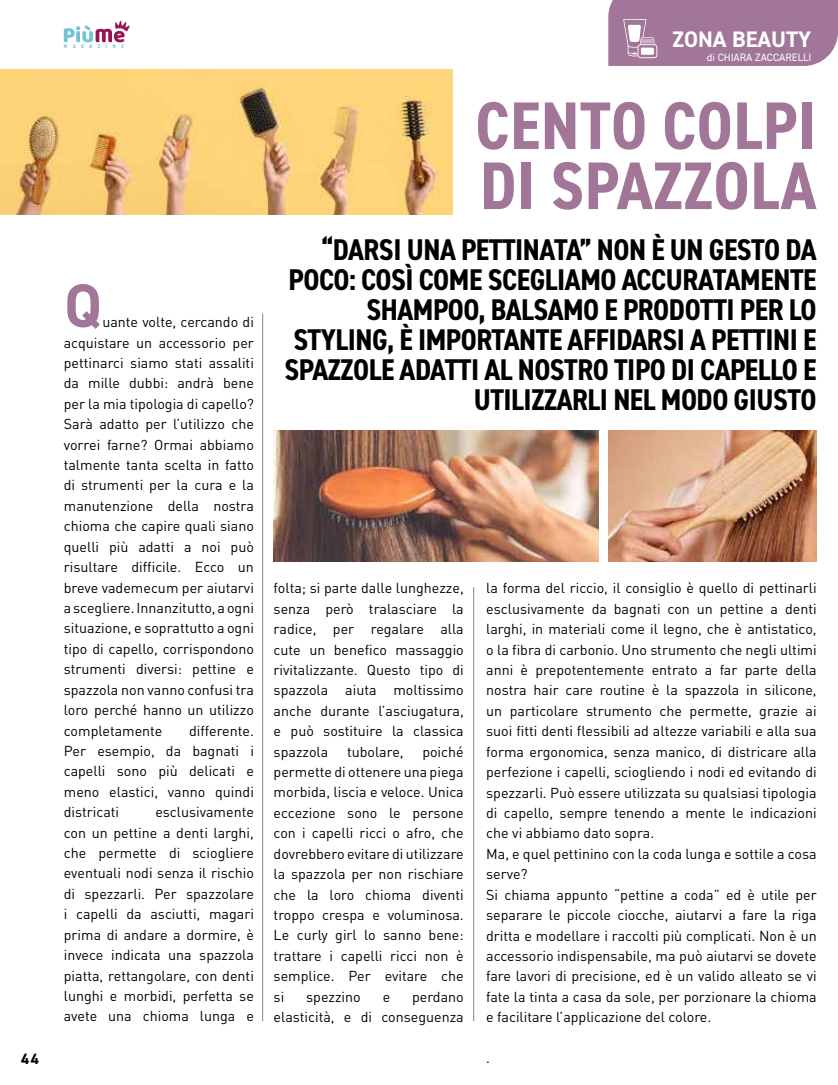
<style>
.page{position:relative;width:838px;height:1085px;background:#fff}
.page>*{position:absolute;margin:0;border:0;box-sizing:border-box;transform-origin:0 0}
.t1{font:700 condensed 67.5px/60px "DIN2014";letter-spacing:.01em;color:#a17698}
.t2{font:700 60px "DIN Pro";color:#a17698}
.t3{font:700 condensed 30px/30px "DIN2014";letter-spacing:-.015em;color:#000;text-align:right}
.t4{font:700 22.5px "DIN2014";color:#fff}
.t5{font:700 15px "DIN2014";color:#000}
.t6{font:14.25px/20.4px "DIN Pro";color:#000;text-align:justify}
.t7{font:10.65px "DIN2014";color:#fff}
.t8{font:700 condensed 5.25px "DIN2014";letter-spacing:1.085em;color:#71c2d5}
</style>
<div class="page">
<svg style="left:64px;top:21px;width:66px;height:21px"></svg>
<img style="left:274px;top:430px;width:324px;height:131px">
<img style="left:608px;top:430px;width:208px;height:131px">
<img style="left:0;top:69px;width:452px;height:146px">
<hr style="left:262px;top:313px;width:1px;height:707px;background:#a17698">
<hr style="left:473px;top:587px;width:1px;height:433px;background:#a17698">
<svg style="left:608px;top:0;width:230px;height:66px;background:#a57c9d"></svg>
<hr style="left:837px;top:908px;width:1px;height:176px;background:#e12249">
<p class="t5" style="left:21px;top:1048px;width:19px">44</p>
<p class="t8" style="left:64px;top:43px;width:62px">MAGAZINE</p>
<h2 class="t2" style="left:64px;top:255px;width:40px">Q</h2>
<p class="t6" style="left:64px;top:310px;width:192px;text-indent:39px">uante volte, cercando di acquistare un accessorio per pettinarci siamo stati assaliti da mille dubbi: andrà bene per la mia tipologia di capello?<br>Sarà adatto per l’utilizzo che vorrei farne? Ormai abbiamo talmente tanta scelta in fatto di strumenti per la cura e la manutenzione della nostra chioma che capire quali siano quelli più adatti a noi può risultare difficile. Ecco un breve vademecum per aiutarvi a scegliere. Innanzitutto, a ogni situazione, e soprattutto a ogni tipo di capello, corrispondono strumenti diversi: pettine e spazzola non vanno confusi tra loro perché hanno un utilizzo completamente</p>
<p class="t6" style="left:64px;top:718px;width:192px;text-indent:125px">differente.<br>Per esempio, da bagnati i capelli sono più delicati e meno elastici, vanno quindi districati</p>
<p class="t6" style="left:64px;top:800px;width:192px;text-indent:92px">esclusivamente con un pettine a denti larghi, che permette di sciogliere eventuali nodi senza il rischio di spezzarli. Per spazzolare i capelli da asciutti, magari prima di andare a dormire, è invece indicata una spazzola piatta, rettangolare, con denti lunghi e morbidi, perfetta se avete una chioma lunga e</p>
<h3 class="t4" style="left:672px;top:25px;width:140px">ZONA BEAUTY</h3>
<p class="t7" style="left:707px;top:51px;width:106px">di CHIARA ZACCARELLI</p>
<h1 class="t1" style="left:475px;top:95px;width:342px">CENTO COLPI<br>DI SPAZZOLA</h1>
<h3 class="t3" style="left:284px;top:234px;width:533px">“DARSI UNA PETTINATA” NON È UN GESTO DA POCO: COSÌ COME SCEGLIAMO ACCURATAMENTE SHAMPOO, BALSAMO E PRODOTTI PER LO STYLING, È IMPORTANTE AFFIDARSI A PETTINI E SPAZZOLE ADATTI AL NOSTRO TIPO DI CAPELLO E UTILIZZARLI NEL MODO GIUSTO</h3>
<p class="t6" style="left:274px;top:576px;width:192px">folta; si parte dalle lunghezze, senza però tralasciare la radice, per regalare alla cute un benefico massaggio rivitalizzante. Questo tipo di spazzola aiuta moltissimo anche durante l’asciugatura, e può sostituire la classica spazzola</p>
<p class="t6" style="left:274px;top:739px;width:192px;text-indent:149px">poiché permette di ottenere una piega morbida, liscia e veloce. Unica eccezione sono le persone con i capelli ricci o afro, che dovrebbero evitare di utilizzare la spazzola per non rischiare che la loro chioma diventi troppo crespa e voluminosa.<br>Le curly girl lo sanno bene: trattare i capelli ricci non è semplice. Per evitare che si</p>
<p class="t6" style="left:347px;top:739px;width:58px">tubolare,</p>
<p class="t6" style="left:306px;top:984px;width:56px">spezzino</p>
<p class="t6" style="left:383px;top:984px;width:9px">e</p>
<p class="t6" style="left:274px;top:984px;width:192px;text-align:right">perdano<br>elasticità, e di conseguenza</p>
<p class="t6" style="left:486px;top:576px;width:332px;text-align:left">la forma del riccio, il consiglio è quello di pettinarli esclusivamente da bagnati con un pettine a denti larghi, in materiali come il legno, che è antistatico, o la fibra di carbonio. Uno strumento che negli ultimi anni è prepotentemente entrato a far parte della nostra hair care routine è la spazzola in silicone, un particolare strumento che permette, grazie ai suoi fitti denti flessibili ad altezze variabili e alla sua forma ergonomica, senza manico, di districare alla perfezione i capelli, sciogliendo i nodi ed evitando di spezzarli. Può essere utilizzata su qualsiasi tipologia di capello, sempre tenendo a mente le indicazioni che vi abbiamo dato sopra.<br>Ma, e quel pettinino con la coda lunga e sottile a cosa serve?<br>Si chiama appunto “pettine a coda” ed è utile per separare le piccole ciocche, aiutarvi a fare la riga dritta e modellare i raccolti più complicati. Non è un accessorio indispensabile, ma può aiutarvi se dovete fare lavori di precisione, ed è un valido alleato se vi fate la tinta a casa da sole, per porzionare la chioma e facilitare l’applicazione del colore.</p>
<p class="t6" style="left:486px;top:1046px;width:5px">.</p>
</div>
